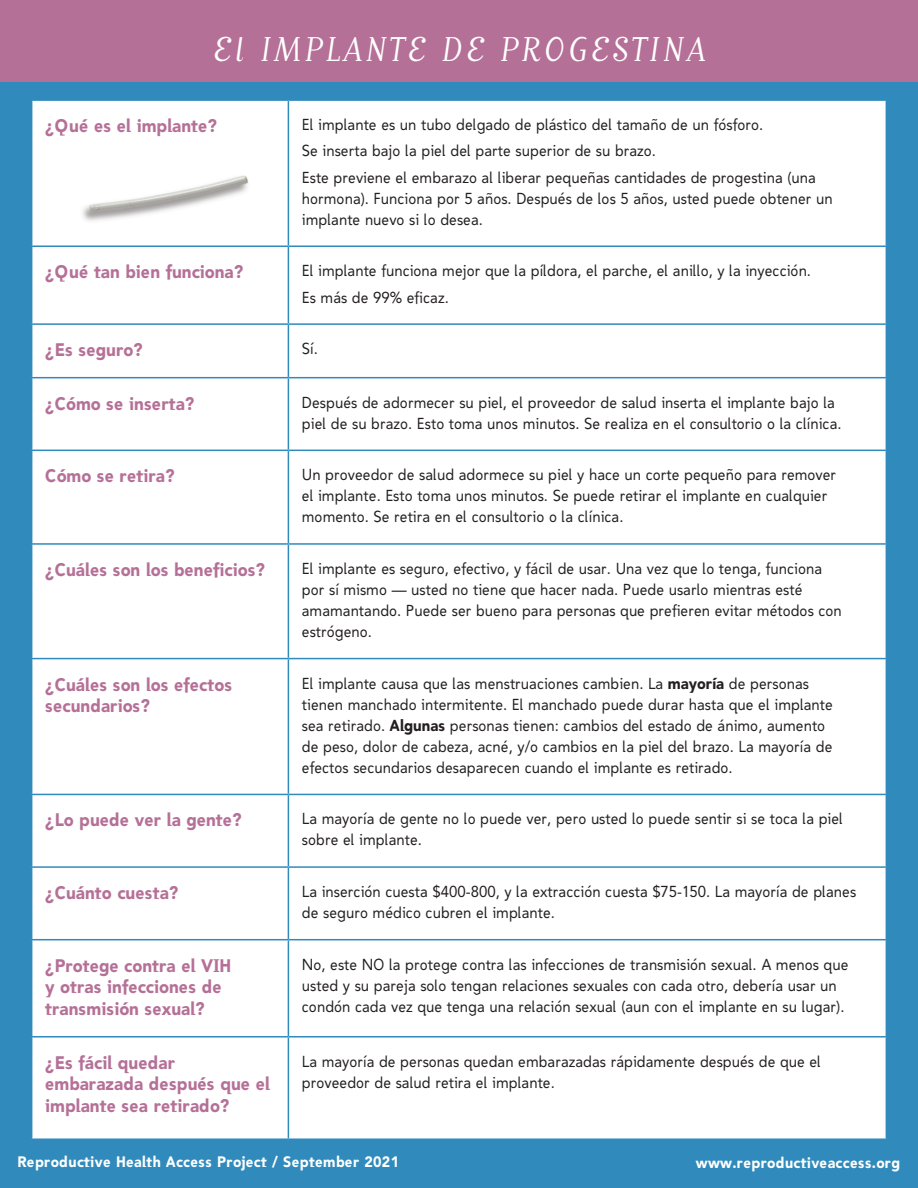
<style>
.page{position:relative;width:918px;height:1188px;background:#308bbc}
.page>*{position:absolute;margin:0;border:0;box-sizing:border-box;transform-origin:0 0}
.t1{font:40.5px "Matrix Script";letter-spacing:.07em;color:#fff}
.method{font:700 18px/21.8px "Bawdy";color:#b57097}
.body{font:15.75px/21px "Bawdy";color:#231f20}
.body-2{font:700 15px "Bawdy";letter-spacing:.02em;color:#fff}
.s1{font-weight:700}
</style>
<div class="page">
<div style="left:32px;top:101px;width:854px;height:1037px;background:#fff"></div>
<hr style="left:288px;top:101px;width:1px;height:144px;background:#308bbc">
<hr style="left:31px;top:245px;width:257px;height:2px;background:#308bbc">
<hr style="left:288px;top:245px;width:599px;height:2px;background:#308bbc">
<hr style="left:288px;top:247px;width:1px;height:76px;background:#308bbc">
<hr style="left:31px;top:323px;width:257px;height:2px;background:#308bbc">
<hr style="left:288px;top:323px;width:599px;height:2px;background:#308bbc">
<hr style="left:288px;top:325px;width:1px;height:52px;background:#308bbc">
<hr style="left:31px;top:377px;width:257px;height:1px;background:#308bbc">
<hr style="left:288px;top:377px;width:599px;height:1px;background:#308bbc">
<hr style="left:288px;top:378px;width:1px;height:72px;background:#308bbc">
<hr style="left:31px;top:450px;width:257px;height:1px;background:#308bbc">
<hr style="left:288px;top:450px;width:599px;height:1px;background:#308bbc">
<hr style="left:288px;top:451px;width:1px;height:92px;background:#308bbc">
<hr style="left:31px;top:543px;width:257px;height:2px;background:#308bbc">
<hr style="left:288px;top:543px;width:599px;height:2px;background:#308bbc">
<hr style="left:288px;top:545px;width:1px;height:113px;background:#308bbc">
<hr style="left:31px;top:658px;width:257px;height:1px;background:#308bbc">
<hr style="left:288px;top:658px;width:599px;height:1px;background:#308bbc">
<hr style="left:288px;top:659px;width:1px;height:135px;background:#308bbc">
<hr style="left:31px;top:794px;width:257px;height:1px;background:#308bbc">
<hr style="left:288px;top:794px;width:599px;height:1px;background:#308bbc">
<hr style="left:288px;top:795px;width:1px;height:71px;background:#308bbc">
<hr style="left:31px;top:866px;width:257px;height:2px;background:#308bbc">
<hr style="left:288px;top:866px;width:599px;height:2px;background:#308bbc">
<hr style="left:288px;top:868px;width:1px;height:71px;background:#308bbc">
<hr style="left:31px;top:939px;width:257px;height:1px;background:#308bbc">
<hr style="left:288px;top:939px;width:599px;height:1px;background:#308bbc">
<hr style="left:288px;top:940px;width:1px;height:96px;background:#308bbc">
<hr style="left:31px;top:1036px;width:257px;height:2px;background:#308bbc">
<hr style="left:288px;top:1036px;width:599px;height:2px;background:#308bbc">
<hr style="left:288px;top:1038px;width:1px;height:100px;background:#308bbc">
<div style="left:0;top:0;width:918px;height:82px;background:#b57097"></div>
<img style="left:75px;top:172px;width:178px;height:55px">
<p class="t1" style="left:213px;top:30px;width:495px">El IMPLANTE DE PROGESTINA</p>
<p class="method" style="left:45px;top:115px;width:173px">¿Qué es el implante?</p>
<p class="body" style="left:302px;top:114px;width:463px">El implante es un tubo delgado de plástico del tamaño de un fósforo.</p>
<p class="body" style="left:302px;top:141px;width:356px">Se inserta bajo la piel del parte superior de su brazo.</p>
<p class="body" style="left:302px;top:167px;width:532px">Este previene el embarazo al liberar pequeñas cantidades de progestina (una hormona). Funciona por 5 años. Después de los 5 años, usted puede obtener un implante nuevo si lo desea.</p>
<p class="method" style="left:45px;top:261px;width:200px">¿Qué tan bien funciona?</p>
<p class="body" style="left:302px;top:261px;width:511px">El implante funciona mejor que la píldora, el parche, el anillo, y la inyección.</p>
<p class="body" style="left:302px;top:287px;width:148px">Es más de 99% eficaz.</p>
<p class="method" style="left:45px;top:339px;width:99px">¿Es seguro?</p>
<p class="body" style="left:302px;top:338px;width:18px">Sí.</p>
<p class="method" style="left:45px;top:392px;width:151px">¿Cómo se inserta?</p>
<p class="body" style="left:302px;top:392px;width:541px">Después de adormecer su piel, el proveedor de salud inserta el implante bajo la piel de su brazo. Esto toma unos minutos. Se realiza en el consultorio o la clínica.</p>
<p class="method" style="left:45px;top:465px;width:131px">Cómo se retira?</p>
<p class="body" style="left:302px;top:465px;width:536px">Un proveedor de salud adormece su piel y hace un corte pequeño para remover el implante. Esto toma unos minutos. Se puede retirar el implante en cualquier momento. Se retira en el consultorio o la clínica.</p>
<p class="method" style="left:45px;top:559px;width:221px">¿Cuáles son los beneficios?</p>
<p class="body" style="left:302px;top:558px;width:542px">El implante es seguro, efectivo, y fácil de usar. Una vez que lo tenga, funciona por sí mismo — usted no tiene que hacer nada. Puede usarlo mientras esté amamantando. Puede ser bueno para personas que prefieren evitar métodos con estrógeno.</p>
<p class="method" style="left:45px;top:673px;width:189px">¿Cuáles son los efectos secundarios?</p>
<p class="body" style="left:302px;top:673px;width:533px">El implante causa que las menstruaciones cambien. La <span class="s1">mayoría</span> de personas tienen manchado intermitente. El manchado puede durar hasta que el implante sea retirado. <span class="s1">Algunas</span> personas tienen: cambios del estado de ánimo, aumento de peso, dolor de cabeza, acné, y/o cambios en la piel del brazo. La mayoría de efectos secundarios desaparecen cuando el implante es retirado.</p>
<p class="method" style="left:45px;top:809px;width:198px">¿Lo puede ver la gente?</p>
<p class="body" style="left:302px;top:809px;width:543px">La mayoría de gente no lo puede ver, pero usted lo puede sentir si se toca la piel sobre el implante.</p>
<p class="method" style="left:45px;top:882px;width:135px">¿Cuánto cuesta?</p>
<p class="body" style="left:302px;top:881px;width:556px">La inserción cuesta $400-800, y la extracción cuesta $75-150. La mayoría de planes de seguro médico cubren el implante.</p>
<p class="method" style="left:45px;top:954px;width:188px">¿Protege contra el VIH y otras infecciones de transmisión sexual?</p>
<p class="body" style="left:302px;top:954px;width:548px">No, este NO la protege contra las infecciones de transmisión sexual. A menos que usted y su pareja solo tengan relaciones sexuales con cada otro, debería usar un condón cada vez que tenga una relación sexual (aun con el implante en su lugar).</p>
<p class="method" style="left:45px;top:1051px;width:227px">¿Es fácil quedar embarazada después que el implante sea retirado?</p>
<p class="body" style="left:302px;top:1051px;width:521px">La mayoría de personas quedan embarazadas rápidamente después de que el proveedor de salud retira el implante.</p>
<p class="body-2" style="left:17px;top:1153px;width:383px">Reproductive Health Access Project / September 2021</p>
<p class="body-2" style="left:696px;top:1153px;width:206px">www.reproductiveaccess.org</p>
</div>
